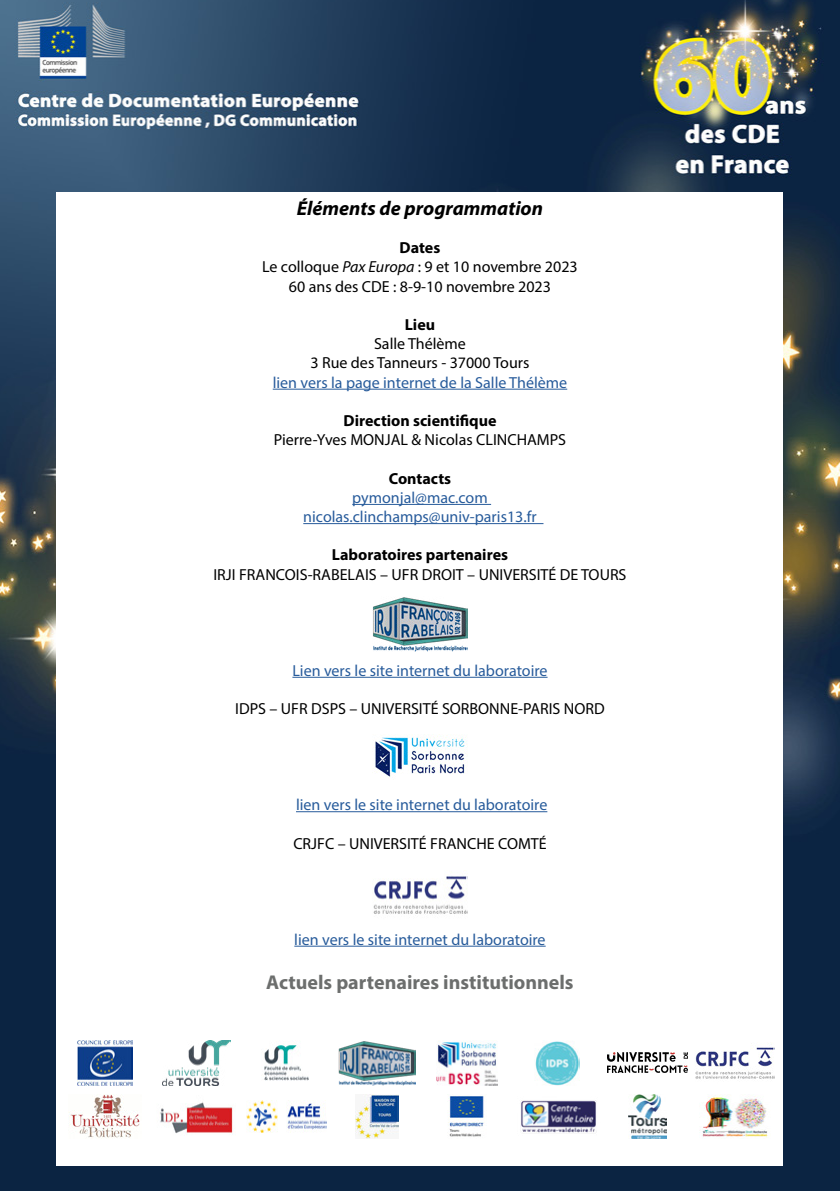
<style>
.page{position:relative;width:840px;height:1191px;background:#fff}
.page>*{position:absolute;margin:0;border:0;box-sizing:border-box;transform-origin:0 0}
.t1{font:700 20px "Myriad Pro";color:#6c6e6d}
.t2{font:italic 700 20px "Myriad Pro";color:#000}
.t3{font:16px "Myriad Pro";color:#000}
.t4{font:16px "Myriad Pro";color:#275b9b}
.t5{font:700 16px "Myriad Pro";color:#000}
.s1{font-style:italic}
</style>
<div class="page">
<img style="left:0;top:0;width:839px;height:1191px">
<div style="left:57px;top:192px;width:725px;height:973px;background:#fff"></div>
<hr style="left:272px;top:389px;width:295px;height:1px;background:#275b9b">
<hr style="left:352px;top:504px;width:139px;height:1px;background:#275b9b">
<hr style="left:303px;top:523px;width:240px;height:1px;background:#275b9b">
<hr style="left:292px;top:677px;width:255px;height:1px;background:#275b9b">
<hr style="left:296px;top:811px;width:251px;height:1px;background:#275b9b">
<hr style="left:294px;top:945px;width:251px;height:1px;background:#275b9b">
<img style="left:374px;top:736px;width:93px;height:43px">
<img style="left:373px;top:876px;width:94px;height:38px">
<img style="left:372px;top:597px;width:95px;height:54px">
<img style="left:77px;top:1040px;width:56px;height:45px">
<img style="left:68px;top:1094px;width:72px;height:44px">
<img style="left:162px;top:1040px;width:68px;height:45px">
<img style="left:160px;top:1102px;width:74px;height:33px">
<img style="left:264px;top:1043px;width:45px;height:38px">
<img style="left:246px;top:1100px;width:80px;height:32px">
<img style="left:436px;top:1040px;width:60px;height:45px">
<img style="left:338px;top:1041px;width:77px;height:44px">
<img style="left:355px;top:1094px;width:43px;height:44px">
<img style="left:535px;top:1041px;width:44px;height:44px">
<img style="left:448px;top:1095px;width:36px;height:42px">
<img style="left:607px;top:1052px;width:80px;height:20px">
<img style="left:695px;top:1047px;width:79px;height:32px">
<img style="left:628px;top:1094px;width:37px;height:44px">
<img style="left:699px;top:1095px;width:69px;height:43px">
<img style="left:520px;top:1100px;width:77px;height:33px">
<p class="t2" style="left:297px;top:195px;width:247px">Éléments de programmation</p>
<p class="t5" style="left:399px;top:237px;width:42px">Dates</p>
<p class="t3" style="left:262px;top:257px;width:317px">Le colloque <span class="s1">Pax Europa</span> : 9 et 10 novembre 2023</p>
<p class="t3" style="left:289px;top:276px;width:263px">60 ans des CDE : 8-9-10 novembre 2023</p>
<p class="t5" style="left:404px;top:314px;width:32px">Lieu</p>
<p class="t3" style="left:374px;top:334px;width:93px">Salle Thélème</p>
<p class="t3" style="left:310px;top:353px;width:220px">3 Rue des Tanneurs - 37000 Tours</p>
<p class="t4" style="left:272px;top:372px;width:296px">lien vers la page internet de la Salle Thélème</p>
<p class="t5" style="left:343px;top:410px;width:154px">Direction scientifique</p>
<p class="t3" style="left:274px;top:430px;width:293px">Pierre-Yves MONJAL &amp; Nicolas CLINCHAMPS</p>
<p class="t5" style="left:388px;top:468px;width:64px">Contacts</p>
<p class="t4" style="left:352px;top:487px;width:137px">pymonjal@mac.com</p>
<p class="t4" style="left:303px;top:507px;width:235px">nicolas.clinchamps@univ-paris13.fr</p>
<p class="t5" style="left:332px;top:544px;width:177px">Laboratoires partenaires</p>
<p class="t3" style="left:213px;top:564px;width:414px">IRJI FRANCOIS-RABELAIS – UFR DROIT – UNIVERSITÉ DE TOURS</p>
<p class="t4" style="left:292px;top:660px;width:256px">Lien vers le site internet du laboratoire</p>
<p class="t3" style="left:235px;top:699px;width:371px">IDPS – UFR DSPS – UNIVERSITÉ SORBONNE-PARIS NORD</p>
<p class="t4" style="left:296px;top:795px;width:253px">lien vers le site internet du laboratoire</p>
<p class="t3" style="left:293px;top:833px;width:254px">CRJFC – UNIVERSITÉ FRANCHE COMTÉ</p>
<p class="t4" style="left:294px;top:929px;width:253px">lien vers le site internet du laboratoire</p>
<p class="t1" style="left:266px;top:969px;width:309px">Actuels partenaires institutionnels</p>
</div>
